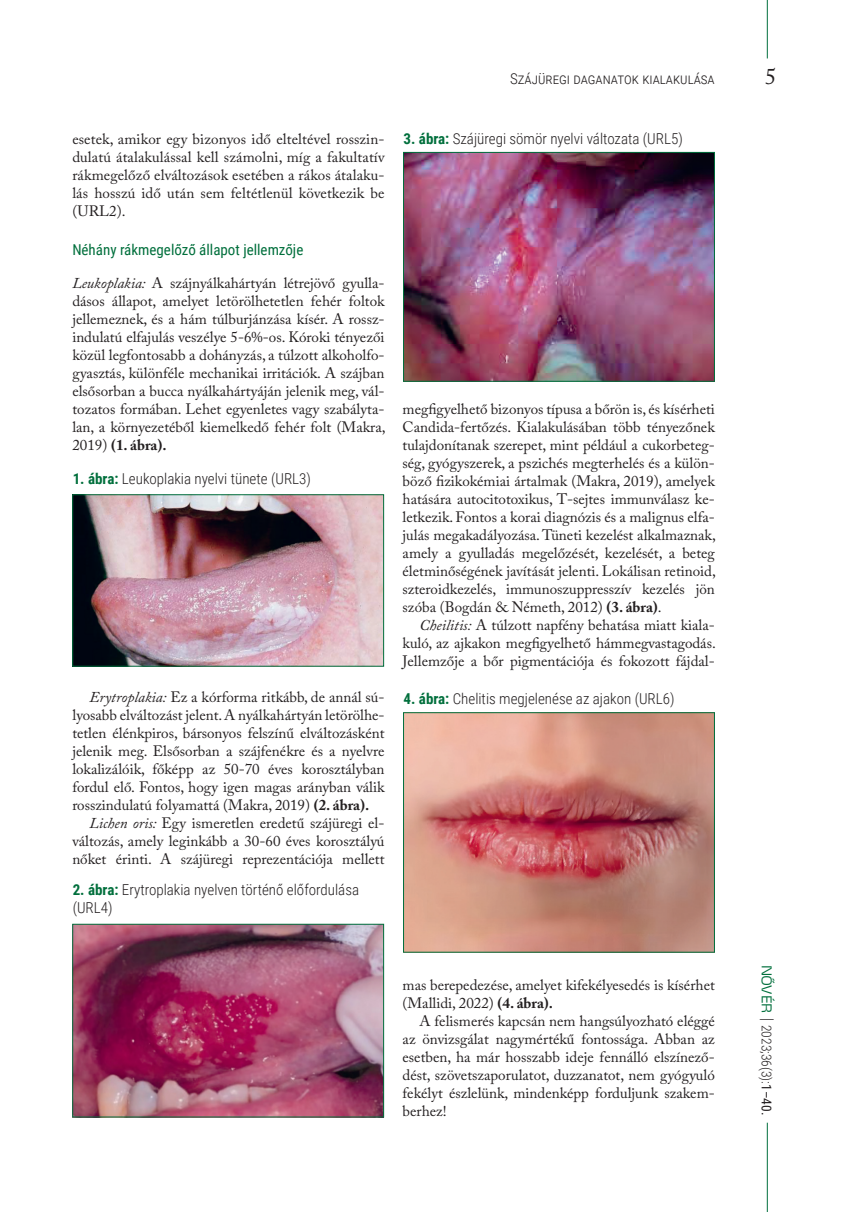
<style>
.page{position:relative;width:851px;height:1212px;background:#fff}
.page>*{position:absolute;margin:0;border:0;box-sizing:border-box;transform-origin:0 0}
.t1{font:22.5px "Adobe Caslon Pro";color:#231f20}
.t2{font:15px/18px "Adobe Caslon Pro";color:#231f20;text-align:justify}
.Táblázat_-_cím{font:300 15px/18px "Roboto Condensed";color:#231f20}
._2_alcím{font:15px "Roboto Condensed";color:#006f3c}
.t3{font:300 13.5px "Roboto Condensed";color:#231f20}
.s1{font-style:italic}
.s2{font-weight:700}
.s3{font-weight:700;color:#006f3c}
.s4{font-family:"Max OT";color:#006f3c}
.s5{font-family:"Adobe Caslon Pro";font-weight:400}
.s6{font-weight:400}
</style>
<div class="page">
<hr style="left:766px;top:1123px;width:1px;height:89px;background:#006f3c">
<hr style="left:766px;top:0;width:1px;height:58px;background:#006f3c">
<img style="left:74px;top:496px;width:308px;height:168px">
<div style="left:72px;top:494px;width:312px;height:172px;border:1px solid #006f3c"></div>
<img style="left:74px;top:926px;width:308px;height:189px">
<div style="left:72px;top:924px;width:312px;height:193px;border:1px solid #006f3c"></div>
<img style="left:405px;top:714px;width:307px;height:236px">
<div style="left:403px;top:712px;width:311px;height:240px;border:1px solid #006f3c"></div>
<img style="left:405px;top:154px;width:307px;height:226px">
<div style="left:403px;top:152px;width:311px;height:230px;border:1px solid #006f3c"></div>
<p class="Táblázat_-_cím" style="left:510px;top:69px;width:206px">Szájüregi daganatok kialakulása</p>
<h1 class="t1" style="left:765px;top:63px;width:13px">5</h1>
<p class="t2" style="left:72px;top:130px;width:314px">esetek, amikor egy bizonyos idő elteltével rosszin&shy;dulatú átalakulással kell számolni, míg a fakultatív rákmegelőző elváltozások esetében a rákos átalaku&shy;lás hosszú idő után sem feltétlenül következik be (URL2).</p>
<p class="_2_alcím" style="left:72px;top:239px;width:232px">Néhány rákmegelőző állapot jellemzője</p>
<p class="t2" style="left:72px;top:274px;width:315px"><span class="s1">Leukoplakia:</span> A szájnyálkahártyán létrejövő gyulla&shy;dásos állapot, amelyet letörölhetetlen fehér foltok jellemeznek, és a hám túlburjánzása kísér. A rossz&shy;indulatú elfajulás veszélye 5-6%-os. Kóroki tényezői közül legfontosabb a dohányzás, a túlzott alkoholfo&shy;gyasztás, különféle mechanikai irritációk. A szájban elsősorban a bucca nyálkahártyáján jelenik meg, vál&shy;tozatos formában. Lehet egyenletes vagy szabályta&shy;lan, a környezetéből kiemelkedő fehér folt (Makra, 2019) <span class="s2">(1. ábra).</span></p>
<p class="Táblázat_-_cím" style="left:73px;top:469px;width:240px"><span class="s3">1. ábra:</span> Leukoplakia nyelvi tünete (URL3)</p>
<p class="t2" style="left:72px;top:688px;width:314px;text-indent:17px"><span class="s1">Erytroplakia:</span> Ez a kórforma ritkább, de annál sú&shy;lyosabb elváltozást jelent. A nyálkahártyán letörölhe&shy;tetlen élénkpiros, bársonyos felszínű elváltozásként jelenik meg. Elsősorban a szájfenékre és a nyelvre lokalizálóik, főképp az 50-70 éves korosztályban fordul elő. Fontos, hogy igen magas arányban válik rosszindulatú folyamattá (Makra, 2019) <span class="s2">(2. ábra).</span></p>
<p class="t2" style="left:72px;top:814px;width:314px;text-indent:17px"><span class="s1">Lichen oris:</span> Egy ismeretlen eredetű szájüregi el&shy;változás, amely leginkább a 30-60 éves korosztályú nőket érinti. A szájüregi reprezentációja mellett</p>
<p class="Táblázat_-_cím" style="left:73px;top:880px;width:288px"><span class="s3">2. ábra:</span> Erytroplakia nyelven történő előfordulása (URL4)</p>
<p class="Táblázat_-_cím" style="left:403px;top:129px;width:281px"><span class="s3">3. ábra:</span> Szájüregi sömör nyelvi változata (URL5)</p>
<p class="t2" style="left:402px;top:400px;width:315px">megfigyelhető bizonyos típusa a bőrön is, és kísérheti Candida-fertőzés. Kialakulásában több tényezőnek tulajdonítanak szerepet, mint például a cukorbeteg&shy;ség, gyógyszerek, a pszichés megterhelés és a külön&shy;böző fizikokémiai ártalmak (Makra, 2019), amelyek hatására autocitotoxikus, T-sejtes immunválasz ke&shy;letkezik. Fontos a korai diagnózis és a malignus elfa&shy;julás megakadályozása. Tüneti kezelést alkalmaznak, amely a gyulladás megelőzését, kezelését, a beteg életminőségének javítását jelenti. Lokálisan retinoid, szteroidkezelés, immunoszuppresszív kezelés jön szóba (Bogdán &amp; Németh, 2012) <span class="s2">(3. ábra)</span>.</p>
<p class="t2" style="left:402px;top:616px;width:315px;text-indent:17px"><span class="s1">Cheilitis:</span> A túlzott napfény behatása miatt kiala&shy;kuló, az ajkakon megfigyelhető hámmegvastagodás.<br>Jellemzője a bőr pigmentációja és fokozott fájdal-</p>
<p class="Táblázat_-_cím" style="left:403px;top:689px;width:272px"><span class="s3">4. ábra:</span> Chelitis megjelenése az ajakon (URL6)</p>
<p class="t2" style="left:402px;top:976px;width:314px">mas berepedezése, amelyet kifekélyesedés is kísérhet (Mallidi, 2022) <span class="s2">(4. ábra).</span></p>
<p class="t2" style="left:402px;top:1012px;width:314px;text-indent:17px">A felismerés kapcsán nem hangsúlyozható eléggé az önvizsgálat nagymértékű fontossága. Abban az esetben, ha már hosszabb ideje fennálló elszínező&shy;dést, szövetszaporulatot, duzzanatot, nem gyógyuló fekélyt észlelünk, mindenképp forduljunk szakem&shy;berhez!</p>
<p class="t3" style="left:776px;top:965px;width:152px;rotate:90deg"><span class="s4">NŐVÉR</span> <span class="s5">|</span> 2023;36(3):<span class="s6">1–40.</span></p>
</div>
